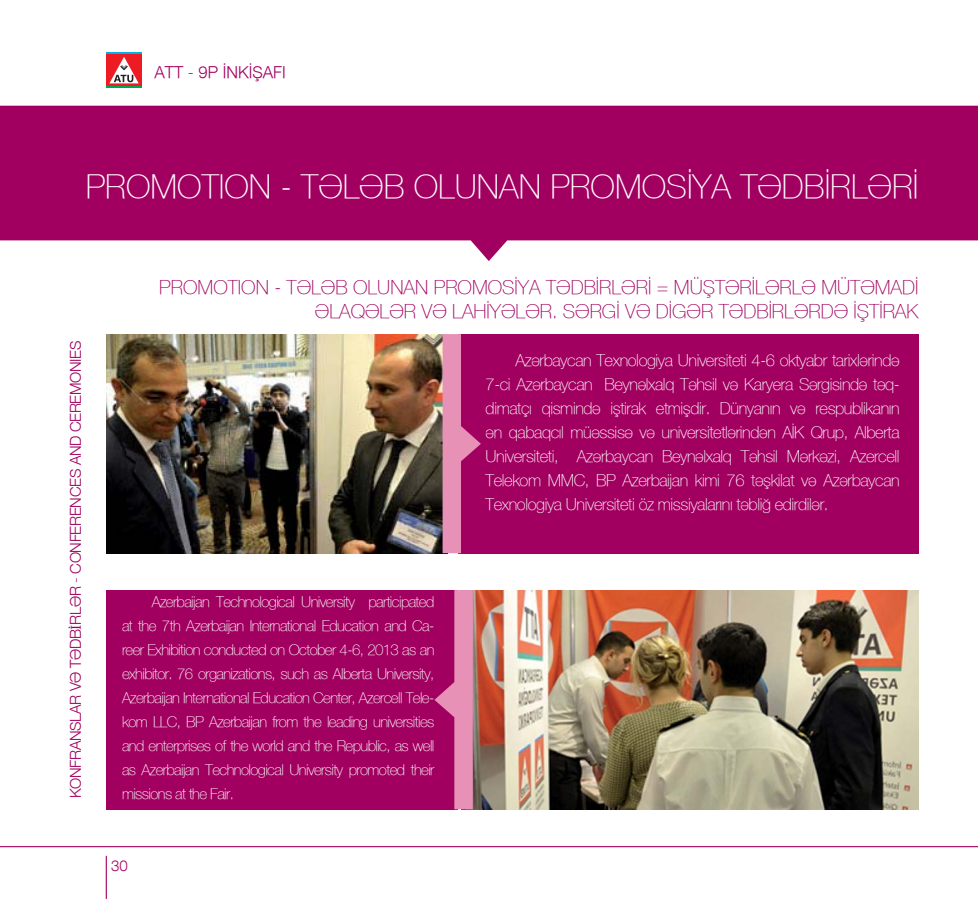
<style>
.page{position:relative;width:978px;height:915px;background:#fff}
.page>*{position:absolute;margin:0;border:0;box-sizing:border-box;transform-origin:0 0}
.t1{font:100 33px "Azeron";color:#fff}
.t2{font:100 19.5px/24px "Azeron";color:#a20060;text-align:right}
.t3{font:100 16.5px/24px "Azeron";letter-spacing:-.025em;color:#fff;text-align:justify}
.t4{font:300 16.5px "Azeron";color:#a20060}
.t5{font:100 15px/24px "Azeron";letter-spacing:-.04em;color:#fff;text-align:justify}
.t6{font:300 15px "Azeron";letter-spacing:-.02em;color:#a20060}
.s1{font-family:"Minion Pro";font-weight:400}
</style>
<div class="page">
<svg style="left:0;top:106px;width:978px;height:155px;fill:#a20060"></svg>
<hr style="left:106px;top:855px;width:1px;height:43px;background:#a20060">
<hr style="left:0;top:845px;width:978px;height:1px;background:#a20060">
<img style="left:106px;top:334px;width:337px;height:219px">
<img style="left:473px;top:590px;width:445px;height:219px">
<div style="left:458px;top:334px;width:460px;height:219px;background:#a20060"></div>
<div style="left:106px;top:590px;width:352px;height:219px;background:#a20060"></div>
<svg style="left:443px;top:334px;width:38px;height:219px"></svg>
<svg style="left:434px;top:590px;width:39px;height:219px"></svg>
<div style="left:106px;top:52px;width:36px;height:36px;background:#ed1c24"></div>
<hr style="left:106px;top:52px;width:36px;height:2px;background:#00aeef">
<hr style="left:106px;top:86px;width:36px;height:2px;background:#00a650">
<svg style="left:109px;top:57px;width:30px;height:26px"></svg>
<p class="t4" style="left:155px;top:62px;width:133px">ATT - 9P ИNKИШAFI</p>
<h1 class="t1" style="left:86px;top:168px;width:834px">PROMOTЫON - TЯLЯB OLUNAN PROMOSИYA TЯDBИRLЯRИ</h1>
<p class="t6" style="left:66px;top:798px;width:459px;rotate:-90deg">KONFRANSLAR VЯ TЯDB<span class="s1">İ</span>RLЯR - CONFERENCES AND CEREMONIES</p>
<h2 class="t2" style="left:159px;top:275px;width:761px">PROMOTЫON - TЯLЯB OLUNAN PROMOSИYA TЯDBИRLЯRИ = MЦШTЯRИLЯRLЯ MЦTЯMADИ<br>ЯLAQЯLЯР VЯ LAHИYЯLЯR. SЯRЭИ VЯ DИЭЯR TЯDBИRLЯRDЯ ИШTИRAK</h2>
<p class="t5" style="left:122px;top:589px;width:314px;text-indent:30px">Azerbaijan Technological University participated at the 7th Azerbaijan International Education and Ca&shy;reer Exhibition conducted on October 4-6, 2013 as an exhibitor. 76 organizations, such as Alberta University, Azerbaijan International Education Center, Azercell Tele&shy;kom LLC, BP Azerbaijan from the leading universities and enterprises of the world and the Republic, as well as Azerbaijan Technological University promoted their</p>
<p class="t5" style="left:122px;top:781px;width:113px">missions at the Fair.</p>
<p class="t6" style="left:111px;top:855px;width:18px">30</p>
<p class="t3" style="left:486px;top:348px;width:416px;text-indent:30px">Азярбайжан Технолоэийа Университети 4-6 октйабр тарихляриндя 7-жи Азярбайжан Бейнялхалг Тящсил вя Карйера Сярэисиндя тяг&shy;диматчы гисминдя иштирак етмишдир. Дцнйанын вя республиканын ян габагжыл мцяссися вя университетляриндян АИК Груп, Алберта Университети, Азярбайжан Бейнялхалг Тящсил Мяркязи, Азержелл Телеком ММЖ, БП Азербаиъан кими 76 тяшкилат вя Азярбайжан Технолоэийа Университети юз миссийаларыны тяблиь едирдиляр.</p>
</div>
